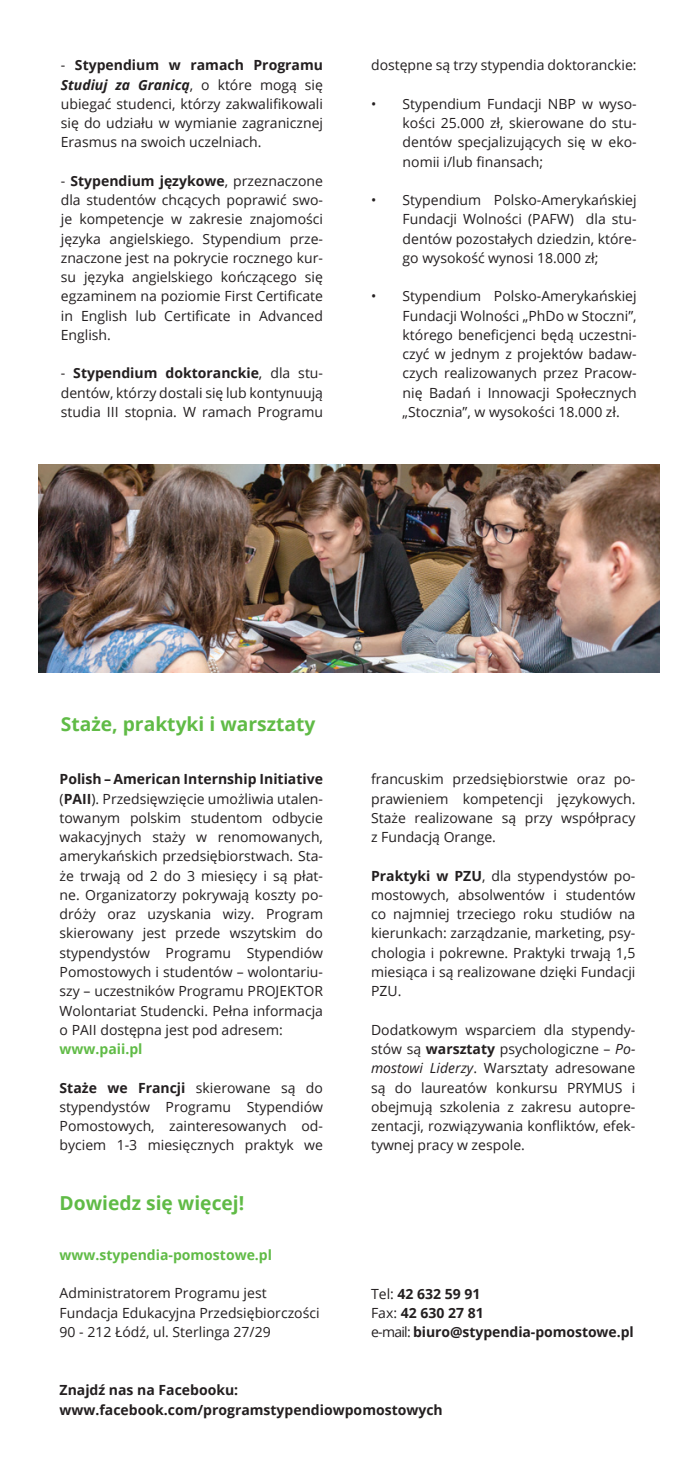
<style>
.page{position:relative;width:695px;height:1474px;background:#fff}
.page>*{position:absolute;margin:0;border:0;box-sizing:border-box;transform-origin:0 0}
.t1{font:700 19.25px "Open Sans";color:#60bb46}
.t2{font:14px/19.2px "Open Sans";color:#231f20;text-align:justify}
.t3{font:700 14px/19.2px "Open Sans";color:#231f20}
.t4{font:700 14px "Open Sans";color:#60bb46}
.s1{font-weight:700}
.s2{font-weight:700;font-style:italic}
.s3{font-style:italic}
.s4{font-weight:400}
</style>
<div class="page">
<img style="left:38px;top:464px;width:621px;height:208px">
<p class="t2" style="left:61px;top:55px;width:264px">- <span class="s1">Stypendium w ramach Programu </span><span class="s2">Studiuj za Granicą</span>, o które mogą się ubiegać studenci, którzy zakwalifikowali się do udziału w wymianie zagranicznej Erasmus na swoich uczelniach.</p>
<p class="t2" style="left:61px;top:171px;width:264px">- <span class="s1">Stypendium językowe</span>, przeznaczone dla studentów chcących poprawić swo&shy;je kompetencje w zakresie znajomości języka angielskiego. Stypendium prze&shy;znaczone jest na pokrycie rocznego kur&shy;su języka angielskiego kończącego się egzaminem na poziomie First Certificate in English lub Certificate in Advanced English.</p>
<p class="t2" style="left:61px;top:363px;width:264px">- <span class="s1">Stypendium doktoranckie</span>, dla stu&shy;dentów, którzy dostali się lub kontynuują studia III stopnia. W ramach Programu</p>
<p class="t2" style="left:371px;top:55px;width:267px">dostępne są trzy stypendia doktoranckie:</p>
<p class="t2" style="left:402px;top:94px;width:235px;text-indent:-32px">• Stypendium Fundacji NBP w wyso&shy;kości 25.000 zł, skierowane do stu&shy;dentów specjalizujących się w eko&shy;nomii i/lub finansach;</p>
<p class="t2" style="left:402px;top:190px;width:235px;text-indent:-32px">• Stypendium Polsko-Amerykańskiej Fundacji Wolności (PAFW) dla stu&shy;dentów pozostałych dziedzin, które&shy;go wysokość wynosi 18.000 zł;</p>
<p class="t2" style="left:402px;top:286px;width:235px;text-indent:-32px">• Stypendium Polsko-Amerykańskiej Fundacji Wolności „PhDo w Stoczni”, którego beneficjenci będą uczestni&shy;czyć w jednym z projektów badaw&shy;czych realizowanych przez Pracow&shy;nię Badań i Innowacji Społecznych „Stocznia”, w wysokości 18.000 zł.</p>
<h1 class="t1" style="left:61px;top:710px;width:256px">Staże, praktyki i warsztaty</h1>
<p class="t2" style="left:60px;top:769px;width:265px"><span class="s1">Polish – American I nternship I nitiative </span>(<span class="s1">PAII</span>). Przedsięwzięcie umożliwia utalen&shy;towanym polskim studentom odbycie wakacyjnych staży w renomowanych, amerykańskich przedsiębiorstwach. Sta&shy;że trwają od 2 do 3 miesięcy i są płat&shy;ne. Organizatorzy pokrywają koszty po&shy;dróży oraz uzyskania wizy. Program skierowany jest przede wszytskim do stypendystów Programu Stypendiów Pomostowych i studentów – wolontariu&shy;szy – uczestników Programu PROJEKTOR Wolontariat Studencki. Pełna informacja o PAII dostępna jest pod adresem:</p>
<p class="t4" style="left:60px;top:1039px;width:84px">www.paii.pl</p>
<p class="t2" style="left:60px;top:1077px;width:265px"><span class="s1">Staże we Francji</span> skierowane są do stypendystów Programu Stypendiów Pomostowych, zainteresowanych od&shy;byciem 1-3 miesięcznych praktyk we</p>
<p class="t2" style="left:371px;top:769px;width:266px">francuskim przedsiębiorstwie oraz po&shy;prawieniem kompetencji językowych.<br>Staże realizowane są przy współpracy z Fundacją Orange.</p>
<p class="t2" style="left:371px;top:865px;width:266px"><span class="s1">Praktyki w PZU</span>, dla stypendystów po&shy;mostowych, absolwentów i studentów co najmniej trzeciego roku studiów na kierunkach: zarządzanie, marketing, psy&shy;chologia i pokrewne. Praktyki trwają 1,5 miesiąca i są realizowane dzięki Fundacji PZU.</p>
<p class="t2" style="left:371px;top:1019px;width:266px">Dodatkowym wsparciem dla stypendy&shy;stów są <span class="s1">warsztaty</span> psychologiczne – <span class="s3">Po&shy;mostowi Liderzy</span>. Warsztaty adresowane są do laureatów konkursu PRYMUS i obejmują szkolenia z zakresu autopre&shy;zentacji, rozwiązywania konfliktów, efek&shy;tywnej pracy w zespole.</p>
<h1 class="t1" style="left:60px;top:1189px;width:186px">Dowiedz się więcej!</h1>
<p class="t4" style="left:60px;top:1244px;width:214px">www.stypendia-pomostowe.pl</p>
<p class="t2" style="left:60px;top:1283px;width:261px;text-align:left">Administratorem Programu jest<br>Fundacja Edukacyjna Przedsiębiorczości<br>90 - 212 Łódź, ul. Sterlinga 27/29</p>
<p class="t3" style="left:371px;top:1283px;width:264px"><span class="s4">Tel:</span> 42 632 59 91<br><span class="s4">Fax:</span> 42 630 27 81<br><span class="s4">e-mail:</span> biuro@stypendia-pomostowe.pl</p>
<p class="t3" style="left:60px;top:1380px;width:384px">Znajdź nas na Facebooku: www.facebook.com/programstypendiowpomostowych</p>
</div>
